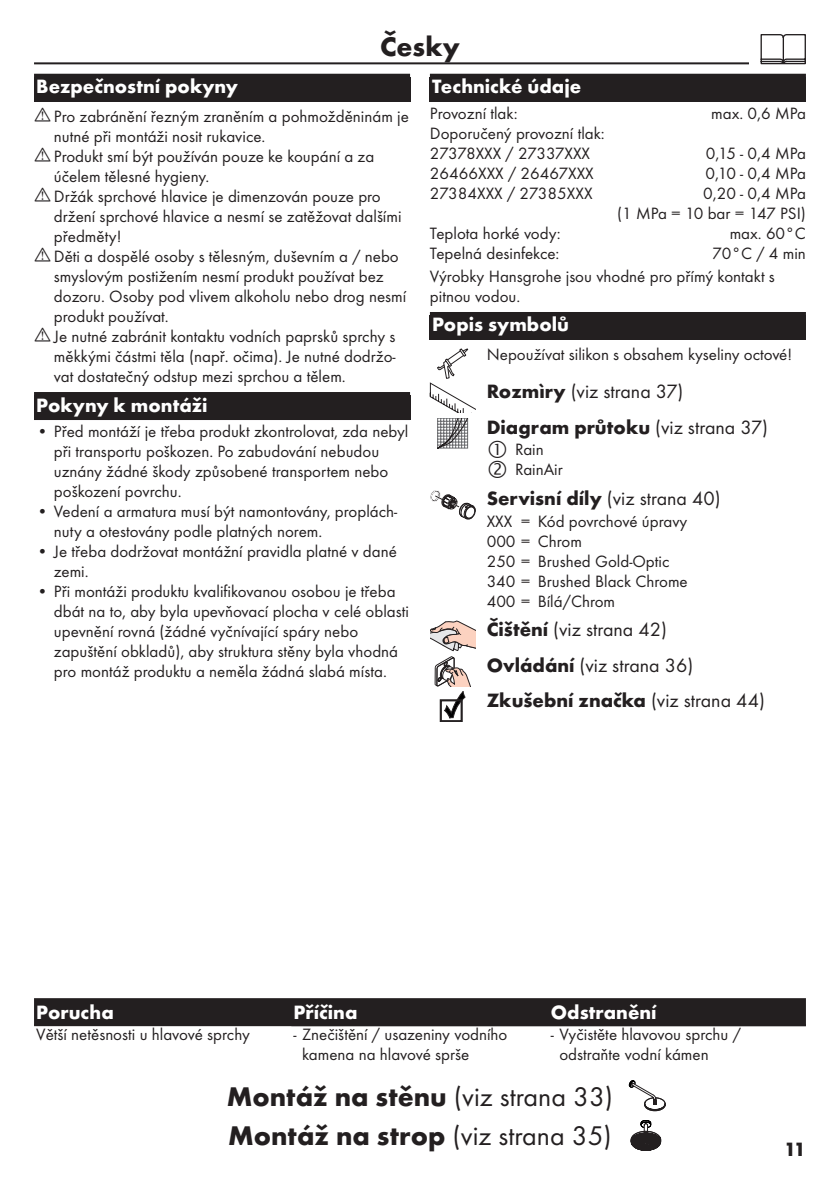
<style>
.page{position:relative;width:840px;height:1191px;background:#fff}
.page>*{position:absolute;margin:0;border:0;box-sizing:border-box;transform-origin:0 0}
.t1{font:700 28px "Futura TOT";color:#231f20}
.t2{font:20px/35.4px "Futura TOT Boo";color:#231f20}
.t3{font:700 20px "Futura TOT";color:#fff}
.t4{font:700 20px "Futura TOT";color:#231f20}
.t5{font:17px/20px "Futura TOT Boo";color:#231f20}
.s1{font-family:"Futura TOT";font-weight:700}
.s2{font-family:"Futura TOT Boo";font-weight:400}
</style>
<div class="page">
<hr style="left:34px;top:62px;width:771px;height:2px;background:#231f20">
<div style="left:748px;top:34px;width:68px;height:34px;background:#fff"></div>
<svg style="left:760px;top:34px;width:45px;height:30px"></svg>
<svg style="left:630px;top:1120px;width:30px;height:30px"></svg>
<div style="left:34px;top:74px;width:376px;height:28px;background:#231f20"></div>
<div style="left:34px;top:392px;width:376px;height:28px;background:#231f20"></div>
<div style="left:429px;top:74px;width:376px;height:28px;background:#231f20"></div>
<div style="left:429px;top:312px;width:376px;height:28px;background:#231f20"></div>
<svg style="left:429px;top:348px;width:46px;height:100px"></svg>
<svg style="left:430px;top:490px;width:45px;height:29px"></svg>
<svg style="left:430px;top:621px;width:45px;height:100px"></svg>
<svg style="left:628px;top:1080px;width:36px;height:30px"></svg>
<div style="left:34px;top:998px;width:771px;height:26px;background:#231f20"></div>
<hr style="left:34px;top:1024px;width:771px;height:2px;background:#231f20">
<h1 class="t1" style="left:380px;top:29px;width:81px">Česky</h1>
<p class="t3" style="left:36px;top:74px;width:203px">Bezpečnostní pokyny</p>
<p class="t5" style="left:54px;top:106px;width:356px">Pro zabránění řezným zraněním a pohmožděninám je nutné při montáži nosit rukavice.<br>Produkt smí být používán pouze ke koupání a za účelem tělesné hygieny.<br>Držák sprchové hlavice je dimenzován pouze pro držení sprchové hlavice a nesmí se zatěžovat dalšími předměty!<br>Děti a dospělé osoby s tělesným, duševním a / nebo smyslovým postižením nesmí produkt používat bez dozoru. Osoby pod vlivem alkoholu nebo drog nesmí produkt používat.<br>Je nutné zabránit kontaktu vodních paprsků sprchy s měkkými částmi těla (např. očima). Je nutné dodržo&shy;vat dostatečný odstup mezi sprchou a tělem.</p>
<p class="t3" style="left:36px;top:392px;width:173px">Pokyny k montáži</p>
<p class="t5" style="left:54px;top:421px;width:356px;text-indent:-17px">• Před montáží je třeba produkt zkontrolovat, zda nebyl při transportu poškozen. Po zabudování nebudou uznány žádné škody způsobené transportem nebo poškození povrchu.</p>
<p class="t5" style="left:54px;top:501px;width:345px;text-indent:-17px">• Vedení a armatura musí být namontovány, proplách&shy;nuty a otestovány podle platných norem.</p>
<p class="t5" style="left:54px;top:541px;width:344px;text-indent:-17px">• Je třeba dodržovat montážní pravidla platné v dané zemi.</p>
<p class="t5" style="left:54px;top:581px;width:356px;text-indent:-17px">• Při montáži produktu kvalifikovanou osobou je třeba dbát na to, aby byla upevňovací plocha v celé oblasti upevnění rovná (žádné vyčnívající spáry nebo zapuštění obkladů), aby struktura stěny byla vhodná pro montáž produktu a neměla žádná slabá místa.</p>
<p class="t3" style="left:432px;top:74px;width:151px">Technické údaje</p>
<p class="t5" style="left:429px;top:103px;width:89px">Provozní tlak:</p>
<p class="t5" style="left:710px;top:103px;width:96px">max. 0,6 MPa</p>
<p class="t5" style="left:429px;top:123px;width:176px">Doporučený provozní tlak:<br>27378XXX / 27337XXX</p>
<p class="t5" style="left:705px;top:143px;width:102px">0,15 - 0,4 MPa</p>
<p class="t5" style="left:429px;top:163px;width:165px">26466XXX / 26467XXX</p>
<p class="t5" style="left:705px;top:163px;width:102px">0,10 - 0,4 MPa</p>
<p class="t5" style="left:429px;top:183px;width:164px">27384XXX / 27385XXX</p>
<p class="t5" style="left:616px;top:183px;width:190px;text-align:right">0,20 - 0,4 MPa<br>(1 MPa = 10 bar = 147 PSI)</p>
<p class="t5" style="left:429px;top:223px;width:132px">Teplota horké vody:</p>
<p class="t5" style="left:729px;top:223px;width:78px">max. 60°C</p>
<p class="t5" style="left:429px;top:243px;width:131px">Tepelná desinfekce:</p>
<p class="t5" style="left:429px;top:242px;width:377px;line-height:22.8px;text-indent:282px">70°C / 4 min<br>Výrobky Hansgrohe jsou vhodné pro přímý kontakt s</p>
<p class="t5" style="left:429px;top:286px;width:92px">pitnou vodou.</p>
<p class="t3" style="left:432px;top:312px;width:138px">Popis symbolů</p>
<p class="t5" style="left:486px;top:344px;width:307px">Nepoužívat silikon s obsahem kyseliny octové!</p>
<p class="t2" style="left:486px;top:374px;width:198px"><span class="s1">Rozmìry</span> (viz strana 37)</p>
<p class="t4" style="left:486px;top:414px;width:282px">Diagram průtoku <span class="s2">(viz strana 37)</span></p>
<p class="t5" style="left:514px;top:439px;width:49px">Rain<br>RainAir</p>
<p class="t2" style="left:486px;top:480px;width:235px"><span class="s1">Servisní díly</span> (viz strana 40)</p>
<p class="t5" style="left:486px;top:511px;width:202px">XXX = Kód povrchové úpravy<br>000 = Chrom<br>250 = Brushed Gold-Optic<br>340 = Brushed Black Chrome<br>400 = Bílá/Chrom</p>
<p class="t2" style="left:486px;top:612px;width:208px"><span class="s1">Čištění</span> (viz strana 42)<br><span class="s1">Ovládání</span> (viz strana 36)</p>
<p class="t4" style="left:486px;top:688px;width:280px">Zkušební značka <span class="s2">(viz strana 44)</span></p>
<p class="t3" style="left:36px;top:999px;width:79px">Porucha</p>
<p class="t3" style="left:293px;top:999px;width:65px">Příčina</p>
<p class="t3" style="left:550px;top:999px;width:107px">Odstranění</p>
<p class="t5" style="left:36px;top:1024px;width:215px">Větší netěsnosti u hlavové sprchy</p>
<p class="t5" style="left:302px;top:1024px;width:207px;text-indent:-8px">- Znečištění / usazeniny vodního kamena na hlavové sprše</p>
<p class="t5" style="left:559px;top:1024px;width:183px;text-indent:-8px">- Vyčistěte hlavovou sprchu / odstraňte vodní kámen</p>
<h1 class="t1" style="left:227px;top:1079px;width:387px">Montáž na stěnu <span class="s2">(viz strana 33)</span></h1>
<h1 class="t1" style="left:228px;top:1118px;width:385px">Montáž na strop <span class="s2">(viz strana 35)</span></h1>
<p class="t4" style="left:783px;top:1136px;width:23px">11</p>
</div>
